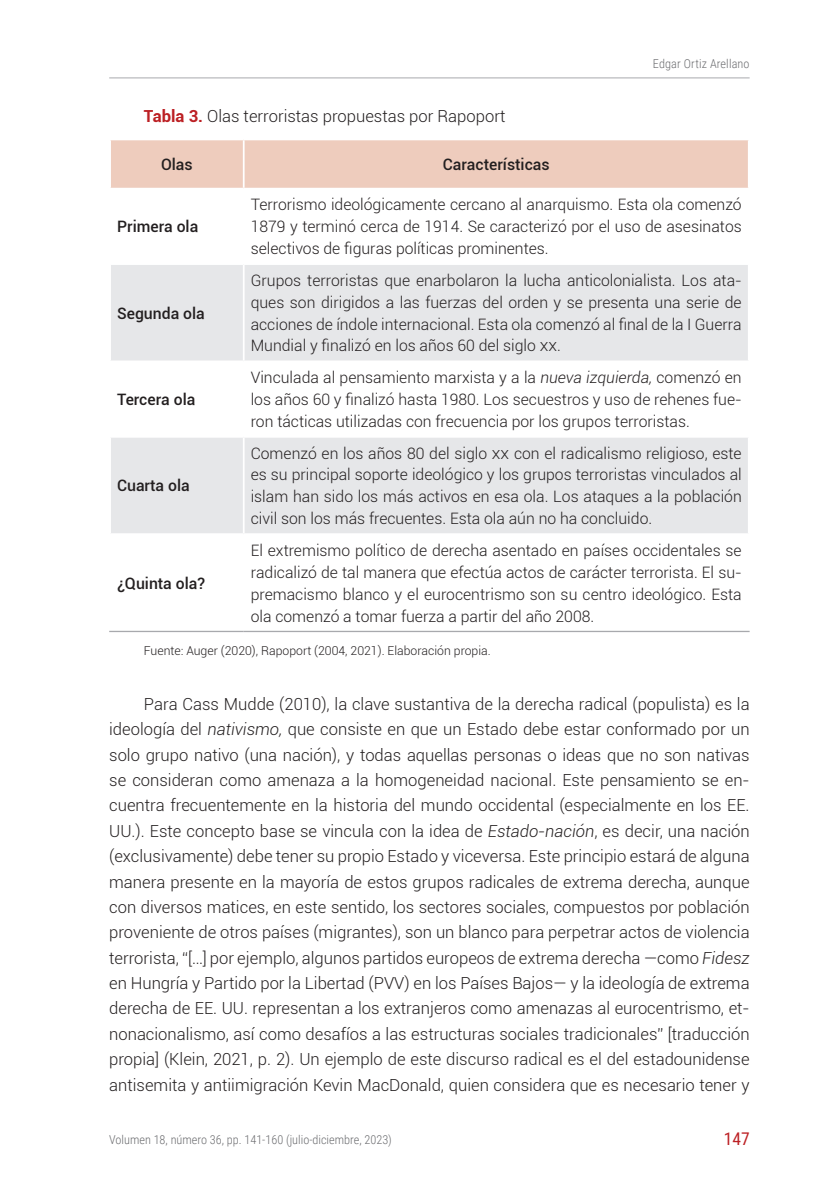
<style>
.page{position:relative;width:839px;height:1191px;background:#fff}
.page>*{position:absolute;margin:0;border:0;box-sizing:border-box;transform-origin:0 0}
.t1{font:17.5px "Roboto Condensed";color:#bc2024}
.PARRAFOS{font:300 16.62px/25.4px "Roboto";color:#231f20;text-align:justify}
.PRIMER_PARRAFO{font:300 15.75px/21.9px "Roboto";color:#231f20;text-align:justify}
.PRIMER_PARRAFO-2{font:500 15.75px "Roboto";color:#231f20}
.t2{font:300 12.25px "Roboto Condensed";color:#6c6d70}
.FUENTE_OK{font:300 12.25px "Roboto";color:#231f20}
.s1{font-weight:700;color:#bc2024}
.s2{font-style:italic}
</style>
<div class="page">
<hr style="left:109px;top:77px;width:640px;height:1px;background:#a8a9ad">
<div style="left:111px;top:140px;width:636px;height:48px;background:#eeccbd"></div>
<svg style="left:111px;top:265px;width:636px;height:268px;fill:#e6e7e9"></svg>
<hr style="left:243px;top:140px;width:1px;height:48px;background:#fff">
<hr style="left:243px;top:265px;width:1px;height:95px;background:#fff">
<hr style="left:109px;top:360px;width:135px;height:2px;background:#fff">
<hr style="left:244px;top:360px;width:505px;height:2px;background:#fff">
<hr style="left:243px;top:362px;width:1px;height:74px;background:#fff">
<hr style="left:109px;top:436px;width:135px;height:2px;background:#fff">
<hr style="left:244px;top:436px;width:505px;height:2px;background:#fff">
<hr style="left:243px;top:438px;width:1px;height:95px;background:#fff">
<hr style="left:109px;top:631px;width:135px;height:1px;background:#a8a9ad">
<hr style="left:244px;top:631px;width:505px;height:1px;background:#a8a9ad">
<p class="PARRAFOS" style="left:144px;top:102px;width:363px"><span class="s1">Tabla 3.</span> Olas terroristas propuestas por Rapoport</p>
<p class="PRIMER_PARRAFO-2" style="left:161px;top:153px;width:33px">Olas</p>
<p class="PRIMER_PARRAFO-2" style="left:442px;top:153px;width:108px">Características</p>
<p class="t2" style="left:652px;top:55px;width:98px">Edgar Ortiz Arellano</p>
<p class="PRIMER_PARRAFO-2" style="left:117px;top:216px;width:83px">Primera ola</p>
<p class="PRIMER_PARRAFO-2" style="left:117px;top:302px;width:89px">Segunda ola</p>
<p class="PRIMER_PARRAFO-2" style="left:117px;top:388px;width:80px">Tercera ola</p>
<p class="PRIMER_PARRAFO-2" style="left:117px;top:475px;width:74px">Cuarta ola</p>
<p class="PRIMER_PARRAFO" style="left:251px;top:193px;width:492px">Terrorismo ideológicamente cercano al anarquismo. Esta ola comenzó 1879 y terminó cerca de 1914. Se caracterizó por el uso de asesinatos selectivos de figuras políticas prominentes.</p>
<p class="PRIMER_PARRAFO" style="left:251px;top:269px;width:492px">Grupos terroristas que enarbolaron la lucha anticolonialista. Los ata&shy;ques son dirigidos a las fuerzas del orden y se presenta una serie de acciones de índole internacional. Esta ola comenzó al final de la I Guerra Mundial y finalizó en los años 60 del siglo xx.</p>
<p class="PRIMER_PARRAFO" style="left:251px;top:366px;width:492px">Vinculada al pensamiento marxista y a la <span class="s2">nueva izquierda,</span> comenzó en los años 60 y finalizó hasta 1980. Los secuestros y uso de rehenes fue&shy;ron tácticas utilizadas con frecuencia por los grupos terroristas.</p>
<p class="PRIMER_PARRAFO" style="left:251px;top:441px;width:492px">Comenzó en los años 80 del siglo xx con el radicalismo religioso, este es su principal soporte ideológico y los grupos terroristas vinculados al islam han sido los más activos en esa ola. Los ataques a la población civil son los más frecuentes. Esta ola aún no ha concluido.</p>
<p class="PRIMER_PARRAFO" style="left:251px;top:539px;width:492px">El extremismo político de derecha asentado en países occidentales se radicalizó de tal manera que efectúa actos de carácter terrorista. El su&shy;premacismo blanco y el eurocentrismo son su centro ideológico. Esta ola comenzó a tomar fuerza a partir del año 2008.</p>
<p class="FUENTE_OK" style="left:144px;top:642px;width:348px">Fuente: Auger (2020), Rapoport (2004, 2021). Elaboración propia.</p>
<p class="PARRAFOS" style="left:109px;top:690px;width:641px;text-indent:35px">Para Cass Mudde (2010), la clave sustantiva de la derecha radical (populista) es la ideología del <span class="s2">nativismo,</span> que consiste en que un Estado debe estar conformado por un solo grupo nativo (una nación), y todas aquellas personas o ideas que no son nativas se consideran como amenaza a la homogeneidad nacional. Este pensamiento se en&shy;cuentra frecuentemente en la historia del mundo occidental (especialmente en los EE.<br>UU.). Este concepto base se vincula con la idea de <span class="s2">Estado-nación</span>, es decir, una nación (exclusivamente) debe tener su propio Estado y viceversa. Este principio estará de alguna manera presente en la mayoría de estos grupos radicales de extrema derecha, aunque con diversos matices, en este sentido, los sectores sociales, compuestos por población proveniente de otros países (migrantes), son un blanco para perpetrar actos de violencia terrorista, “[…] por ejemplo, algunos partidos europeos de extrema derecha —como <span class="s2">Fidesz </span>en Hungría y Partido por la Libertad (PVV) en los Países Bajos— y la ideología de extrema derecha de EE. UU. representan a los extranjeros como amenazas al eurocentrismo, et&shy;nonacionalismo, así como desafíos a las estructuras sociales tradicionales” [traducción propia] (Klein, 2021, p. 2). Un ejemplo de este discurso radical es el del estadounidense antisemita y antiimigración Kevin MacDonald, quien considera que es necesario tener y</p>
<p class="PRIMER_PARRAFO-2" style="left:117px;top:572px;width:89px">¿Quinta ola?</p>
<p class="t2" style="left:109px;top:1131px;width:284px">Volumen 18, número 36, pp. 141-160 (julio-diciembre, 2023)</p>
<p class="t1" style="left:723px;top:1126px;width:27px">147</p>
</div>
